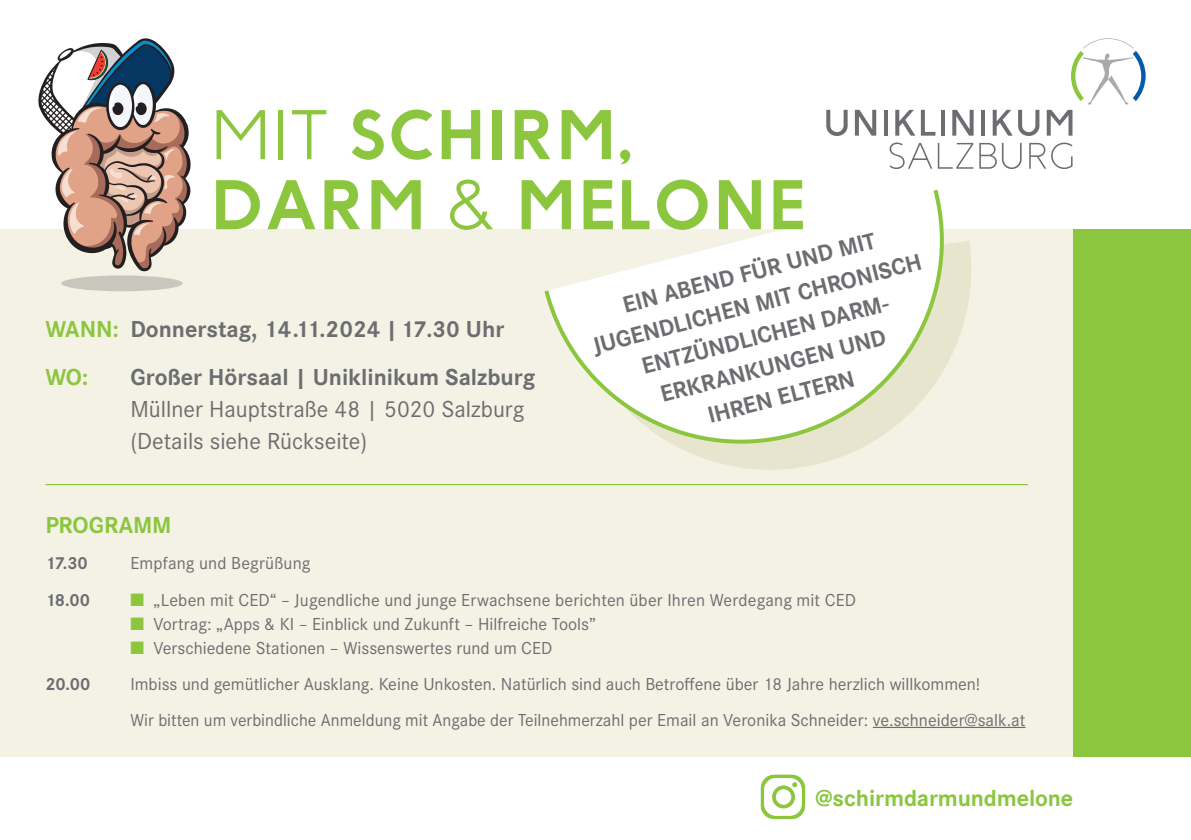
<style>
.page{position:relative;width:1191px;height:840px;background:#fff}
.page>*{position:absolute;margin:0;border:0;box-sizing:border-box;transform-origin:0 0}
.t1{font:700 70px "Baufra";letter-spacing:-.02em;color:#8bc63e}
.Vorstand_Titel_10pt{font:700 24px "Corporate S";color:#6c6d70}
.Vorstand_Titel_10pt-2{font:24px "Corporate S";color:#6c6d70}
.Vorstand_Titel_10pt-3{font:700 24px "Corporate S";letter-spacing:-.005em;color:#8bc63e}
.Vorstand_Titel_10pt-4{font:18px "Corporate S";color:#6c6d70}
.Vorstand_Titel_10pt-5{font:700 18px "Corporate S";letter-spacing:-.01em;color:#6c6d70}
.s1{font-weight:500}
.s2{color:#8bc63e}
</style>
<div class="page">
<div style="left:0;top:229px;width:1073px;height:527px;background:#f3f2e5"></div>
<svg style="left:720px;top:241px;width:251px;height:229px"></svg>
<svg style="left:826px;top:110px;width:21px;height:26px"></svg>
<svg style="left:855px;top:110px;width:21px;height:26px"></svg>
<svg style="left:884px;top:110px;width:3px;height:26px"></svg>
<svg style="left:895px;top:110px;width:20px;height:26px"></svg>
<svg style="left:921px;top:110px;width:14px;height:26px"></svg>
<svg style="left:941px;top:110px;width:3px;height:26px"></svg>
<svg style="left:952px;top:110px;width:21px;height:26px"></svg>
<hr style="left:981px;top:110px;width:4px;height:26px;background:#6c6d70">
<svg style="left:992px;top:110px;width:20px;height:26px"></svg>
<svg style="left:1018px;top:110px;width:21px;height:26px"></svg>
<svg style="left:1046px;top:38px;width:99px;height:98px"></svg>
<svg style="left:889px;top:142px;width:84px;height:27px"></svg>
<svg style="left:979px;top:143px;width:17px;height:26px"></svg>
<svg style="left:1002px;top:143px;width:19px;height:26px"></svg>
<svg style="left:1029px;top:142px;width:43px;height:27px"></svg>
<div style="left:1073px;top:229px;width:118px;height:527px;background:#8bc63e"></div>
<svg style="left:544px;top:189px;width:419px;height:274px;fill:#fff"></svg>
<div style="left:61px;top:275px;width:122px;height:16px;background:#c7c7be;border-radius:50%"></div>
<svg style="left:38px;top:38px;width:153px;height:234px"></svg>
<hr style="left:873px;top:726px;width:152px;height:1px;background:#6c6d70">
<hr style="left:45px;top:483px;width:983px;height:2px;background:#8bc63e">
<svg style="left:760px;top:774px;width:46px;height:46px"></svg>
<div style="left:791px;top:780px;width:7px;height:7px;border:1px solid #fff;border-radius:50%"></div>
<p class="t1" style="left:209px;top:84px;width:426px"><span class="s1">MIT</span> SCHIRM,</p>
<p class="t1" style="left:209px;top:154px;width:599px">DARM <span class="s1">&amp;</span> MELONE</p>
<p class="Vorstand_Titel_10pt" style="left:45px;top:315px;width:460px"><span class="s2">WANN:</span> Donnerstag, 14.11.2024 | 17.30 Uhr</p>
<p class="Vorstand_Titel_10pt-3" style="left:45px;top:363px;width:44px">WO:</p>
<p class="Vorstand_Titel_10pt" style="left:130px;top:363px;width:406px">Großer Hörsaal | Uniklinikum Salzburg</p>
<p class="Vorstand_Titel_10pt-2" style="left:130px;top:395px;width:395px">Müllner Hauptstraße 48 | 5020 Salzburg</p>
<p class="Vorstand_Titel_10pt-2" style="left:130px;top:427px;width:238px">(Details siehe Rückseite)</p>
<p class="Vorstand_Titel_10pt" style="left:620px;top:293px;width:262px;rotate:-15deg">EIN ABEND FÜR UND MIT</p>
<p class="Vorstand_Titel_10pt" style="left:590px;top:334px;width:340px;rotate:-15deg">JUGENDLICHEN MIT CHRONISCH</p>
<p class="Vorstand_Titel_10pt" style="left:638px;top:354px;width:262px;rotate:-15deg">ENTZÜNDLICHEN DARM-</p>
<p class="Vorstand_Titel_10pt" style="left:657px;top:382px;width:234px;rotate:-15deg">ERKRANKUNGEN UND</p>
<p class="Vorstand_Titel_10pt" style="left:704px;top:402px;width:152px;rotate:-15deg">IHREN ELTERN</p>
<p class="Vorstand_Titel_10pt-3" style="left:45px;top:511px;width:128px">PROGRAMM</p>
<p class="Vorstand_Titel_10pt-5" style="left:45px;top:553px;width:44px">17.30</p>
<p class="Vorstand_Titel_10pt-4" style="left:130px;top:553px;width:182px">Empfang und Begrüßung</p>
<p class="Vorstand_Titel_10pt-5" style="left:45px;top:589px;width:46px">18.00</p>
<p class="Vorstand_Titel_10pt-4" style="left:130px;top:589px;width:727px"><span class="s2">■</span> „Leben mit CED“ – Jugendliche und junge Erwachsene berichten über Ihren Werdegang mit CED</p>
<p class="Vorstand_Titel_10pt-4" style="left:130px;top:613px;width:467px"><span class="s2">■</span> Vortrag: „Apps &amp; KI – Einblick und Zukunft – Hilfreiche Tools”</p>
<p class="Vorstand_Titel_10pt-4" style="left:130px;top:637px;width:423px"><span class="s2">■</span> Verschiedene Stationen – Wissenswertes rund um CED</p>
<p class="Vorstand_Titel_10pt-5" style="left:45px;top:673px;width:47px">20.00</p>
<p class="Vorstand_Titel_10pt-4" style="left:130px;top:673px;width:851px">Imbiss und gemütlicher Ausklang. Keine Unkosten. Natürlich sind auch Betroffene über 18 Jahre herzlich willkommen!</p>
<p class="Vorstand_Titel_10pt-4" style="left:130px;top:709px;width:896px">Wir bitten um verbindliche Anmeldung mit Angabe der Teilnehmerzahl per Email an Veronika Schneider: ve.schneider@salk.at</p>
<p class="Vorstand_Titel_10pt-3" style="left:815px;top:783px;width:259px">@schirmdarmundmelone</p>
</div>
